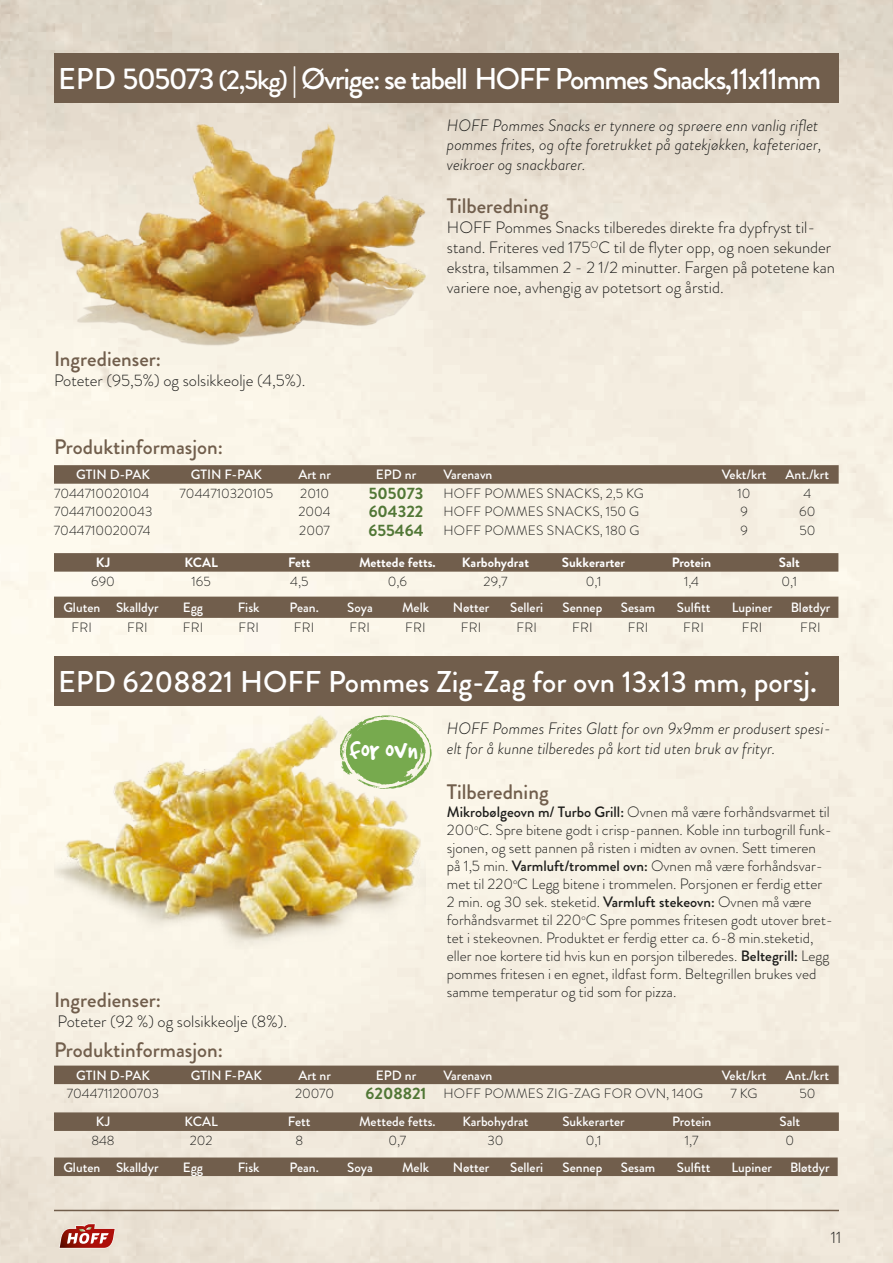
<style>
.page{position:relative;width:893px;height:1263px;background:#fff}
.page>*{position:absolute;margin:0;border:0;box-sizing:border-box;transform-origin:0 0}
.t1{font:31.05px "Good Dog Plain";color:#fff}
.t2{font:500 30px "Brandon Grotesque";letter-spacing:-.045em;color:#fff}
.t3{font:500 30px "Brandon Grotesque";color:#fff}
.t4{font:500 21px "Brandon Grotesque";color:#715e4c}
.t5{font:300 16.5px/19.8px "Brandon Grotesque";color:#1d1d1b}
.t6{font:italic 300 16.5px/19.8px "Brandon Grotesque";color:#1d1d1b}
.t7{font:300 15px/18px "Brandon Grotesque";color:#1d1d1b}
.t8{font:500 13.5px "Brandon Grotesque";color:#fff}
.t9{font:300 13.5px "Brandon Grotesque";color:#1d1d1b}
.t10{font:300 13.5px "Brandon Grotesque";letter-spacing:.02em;color:#1d1d1b}
.t11{font:700 13.5px "Brandon Grotesque";color:#fff}
.s1{font-size:27px}
.s2{font-weight:700;font-size:16.5px;color:#517736}
.s3{font-weight:500}
</style>
<div class="page">
<img style="left:0;top:0;width:893px;height:1263px">
<svg style="left:59px;top:1224px;width:56px;height:24px"></svg>
<hr style="left:54px;top:1210px;width:785px;height:1px;background:#715e4c">
<div style="left:54px;top:54px;width:785px;height:49px;background:#715e4c"></div>
<div style="left:54px;top:656px;width:785px;height:50px;background:#715e4c"></div>
<img style="left:54px;top:103px;width:372px;height:244px">
<img style="left:54px;top:706px;width:372px;height:243px">
<div style="left:54px;top:1065px;width:785px;height:19px;background:#715e4c"></div>
<div style="left:54px;top:1112px;width:785px;height:19px;background:#715e4c"></div>
<div style="left:54px;top:1157px;width:784px;height:19px;background:#715e4c"></div>
<svg style="left:54px;top:553px;width:784px;height:19px;background:#74614f"></svg>
<div style="left:54px;top:597px;width:784px;height:21px;background:#715e4c"></div>
<svg style="left:54px;top:465px;width:785px;height:19px;background:#74614f"></svg>
<svg style="left:340px;top:715px;width:92px;height:74px;background:#a5c585"></svg>
<h2 class="t2" style="left:58px;top:58px;width:765px">EPD 505073 <span class="s1">(2,5kg)</span> | Øvrige: se tabell HOFF Pommes Snacks,11x11mm</h2>
<h3 class="t4" style="left:54px;top:344px;width:109px">Ingredienser:</h3>
<p class="t5" style="left:54px;top:370px;width:253px">Poteter (95,5%) og solsikkeolje (4,5%).</p>
<p class="t6" style="left:447px;top:115px;width:376px">HOFF Pommes Snacks er tynnere og sprøere enn vanlig riflet pommes frites, og ofte foretrukket på gatekjøkken, kafeteriaer, veikroer og snackbarer.</p>
<h3 class="t4" style="left:447px;top:192px;width:103px">Tilberedning</h3>
<p class="t5" style="left:447px;top:218px;width:390px">HOFF Pommes Snacks tilberedes direkte fra dypfryst til&shy;stand. Friteres ved 175<sup>O</sup>C til de flyter opp, og noen sekunder ekstra, tilsammen 2 - 2 1/2 minutter. Fargen på potetene kan variere noe, avhengig av potetsort og årstid.</p>
<h3 class="t4" style="left:54px;top:433px;width:171px">Produktinformasjon:</h3>
<p class="t8" style="left:76px;top:465px;width:75px">GTIN D-PAK</p>
<p class="t8" style="left:191px;top:465px;width:73px">GTIN F-PAK</p>
<p class="t8" style="left:298px;top:465px;width:34px">Art nr</p>
<p class="t8" style="left:376px;top:465px;width:42px">EPD nr</p>
<p class="t8" style="left:443px;top:465px;width:51px">Varenavn</p>
<p class="t8" style="left:722px;top:465px;width:46px">Vekt/krt</p>
<p class="t8" style="left:786px;top:465px;width:45px">Ant./krt</p>
<p class="t9" style="left:54px;top:484px;width:97px">7044710020104</p>
<p class="t9" style="left:180px;top:484px;width:95px">7044710320105</p>
<p class="t9" style="left:300px;top:484px;width:30px">2010</p>
<p class="t10" style="left:369px;top:484px;width:276px"><span class="s2">505073</span> HOFF POMMES SNACKS, 2,5 KG</p>
<p class="t9" style="left:738px;top:484px;width:15px">10</p>
<p class="t9" style="left:803px;top:484px;width:9px">4</p>
<p class="t9" style="left:54px;top:502px;width:100px">7044710020043</p>
<p class="t9" style="left:298px;top:502px;width:34px">2004</p>
<p class="t10" style="left:369px;top:502px;width:272px"><span class="s2">604322</span> HOFF POMMES SNACKS, 150 G</p>
<p class="t9" style="left:740px;top:502px;width:9px">9</p>
<p class="t9" style="left:799px;top:502px;width:18px">60</p>
<p class="t9" style="left:54px;top:521px;width:98px">7044710020074</p>
<p class="t9" style="left:299px;top:521px;width:32px">2007</p>
<p class="t10" style="left:369px;top:521px;width:272px"><span class="s2">655464</span> HOFF POMMES SNACKS, 180 G</p>
<p class="t9" style="left:740px;top:521px;width:9px">9</p>
<p class="t9" style="left:799px;top:521px;width:18px">50</p>
<p class="t11" style="left:96px;top:553px;width:16px">KJ</p>
<p class="t11" style="left:184px;top:553px;width:35px">KCAL</p>
<p class="t11" style="left:288px;top:553px;width:24px">Fett</p>
<p class="t11" style="left:359px;top:553px;width:78px">Mettede fetts.</p>
<p class="t11" style="left:462px;top:553px;width:69px">Karbohydrat</p>
<p class="t11" style="left:562px;top:553px;width:65px">Sukkerarter</p>
<p class="t11" style="left:672px;top:553px;width:41px">Protein</p>
<p class="t11" style="left:779px;top:553px;width:22px">Salt</p>
<p class="t9" style="left:91px;top:572px;width:25px">690</p>
<p class="t9" style="left:192px;top:572px;width:21px">165</p>
<p class="t9" style="left:290px;top:572px;width:20px">4,5</p>
<p class="t9" style="left:388px;top:572px;width:21px">0,6</p>
<p class="t9" style="left:484px;top:572px;width:25px">29,7</p>
<p class="t9" style="left:586px;top:572px;width:17px">0,1</p>
<p class="t9" style="left:684px;top:572px;width:16px">1,4</p>
<p class="t9" style="left:781px;top:572px;width:17px">0,1</p>
<p class="t8" style="left:63px;top:598px;width:97px">Gluten Skalldyr</p>
<p class="t8" style="left:183px;top:598px;width:22px">Egg</p>
<p class="t8" style="left:238px;top:598px;width:23px">Fisk</p>
<p class="t8" style="left:290px;top:598px;width:31px">Pean.</p>
<p class="t8" style="left:347px;top:598px;width:27px">Soya</p>
<p class="t8" style="left:402px;top:598px;width:29px">Melk</p>
<p class="t8" style="left:453px;top:598px;width:38px">Nøtter</p>
<p class="t8" style="left:510px;top:598px;width:35px">Selleri</p>
<p class="t8" style="left:562px;top:598px;width:41px">Sennep</p>
<p class="t8" style="left:621px;top:598px;width:36px">Sesam</p>
<p class="t8" style="left:677px;top:598px;width:35px">Sulfitt</p>
<p class="t8" style="left:732px;top:598px;width:42px">Lupiner</p>
<p class="t8" style="left:791px;top:598px;width:41px">Bløtdyr</p>
<p class="t9" style="left:71px;top:618px;width:22px">FRI</p>
<p class="t9" style="left:127px;top:618px;width:22px">FRI</p>
<p class="t9" style="left:183px;top:618px;width:22px">FRI</p>
<p class="t9" style="left:238px;top:618px;width:22px">FRI</p>
<p class="t9" style="left:294px;top:618px;width:22px">FRI</p>
<p class="t9" style="left:350px;top:618px;width:22px">FRI</p>
<p class="t9" style="left:405px;top:618px;width:22px">FRI</p>
<p class="t9" style="left:461px;top:618px;width:22px">FRI</p>
<p class="t9" style="left:516px;top:618px;width:22px">FRI</p>
<p class="t9" style="left:572px;top:618px;width:22px">FRI</p>
<p class="t9" style="left:628px;top:618px;width:22px">FRI</p>
<p class="t9" style="left:683px;top:618px;width:22px">FRI</p>
<p class="t9" style="left:742px;top:618px;width:22px">FRI</p>
<p class="t9" style="left:800px;top:618px;width:22px">FRI</p>
<h2 class="t3" style="left:58px;top:660px;width:760px">EPD 6208821 HOFF Pommes Zig-Zag for ovn 13x13 mm, porsj.</h2>
<p class="t6" style="left:447px;top:719px;width:386px">HOFF Pommes Frites Glatt for ovn 9x9mm er produsert spesi&shy;elt for å kunne tilberedes på kort tid uten bruk av frityr.</p>
<h3 class="t4" style="left:447px;top:777px;width:103px">Tilberedning</h3>
<p class="t7" style="left:447px;top:803px;width:388px"><span class="s3">Mikrobølgeovn m/ Turbo Grill:</span> Ovnen må være forhåndsvarmet til 200<sup>o</sup>C. Spre bitene godt i crisp-pannen. Koble inn turbogrill funk&shy;sjonen, og sett pannen på risten i midten av ovnen. Sett timeren på 1,5 min. <span class="s3">Varmluft/trommel ovn:</span> Ovnen må være forhåndsvar&shy;met til 220<sup>o</sup>C Legg bitene i trommelen. Porsjonen er ferdig etter 2 min. og 30 sek. steketid. <span class="s3">Varmluft stekeovn:</span> Ovnen må være forhåndsvarmet til 220<sup>o</sup>C Spre pommes fritesen godt utover bret&shy;tet i stekeovnen. Produktet er ferdig etter ca. 6-8 min.steketid, eller noe kortere tid hvis kun en porsjon tilberedes. <span class="s3">Beltegrill:</span> Legg pommes fritesen i en egnet, ildfast form. Beltegrillen brukes ved samme temperatur og tid som for pizza.</p>
<h1 class="t1" style="left:350px;top:735px;width:71px">for ovn</h1>
<h3 class="t4" style="left:54px;top:985px;width:109px">Ingredienser:</h3>
<p class="t5" style="left:58px;top:1011px;width:231px">Poteter (92 %) og solsikkeolje (8%).</p>
<p class="t8" style="left:76px;top:1065px;width:75px">GTIN D-PAK</p>
<p class="t8" style="left:191px;top:1065px;width:73px">GTIN F-PAK</p>
<p class="t8" style="left:298px;top:1065px;width:34px">Art nr</p>
<p class="t8" style="left:376px;top:1065px;width:42px">EPD nr</p>
<p class="t8" style="left:443px;top:1065px;width:51px">Varenavn</p>
<p class="t8" style="left:722px;top:1065px;width:46px">Vekt/krt</p>
<p class="t8" style="left:786px;top:1065px;width:45px">Ant./krt</p>
<p class="t9" style="left:67px;top:1084px;width:94px">7044711200703</p>
<p class="t9" style="left:295px;top:1084px;width:41px">20070</p>
<p class="t10" style="left:366px;top:1084px;width:339px"><span class="s2">6208821</span> HOFF POMMES ZIG-ZAG FOR OVN, 140G</p>
<p class="t9" style="left:731px;top:1084px;width:28px">7 KG</p>
<p class="t9" style="left:799px;top:1084px;width:18px">50</p>
<p class="t8" style="left:96px;top:1112px;width:16px">KJ</p>
<p class="t8" style="left:185px;top:1112px;width:35px">KCAL</p>
<p class="t8" style="left:288px;top:1112px;width:24px">Fett</p>
<p class="t8" style="left:359px;top:1112px;width:78px">Mettede fetts.</p>
<p class="t8" style="left:462px;top:1112px;width:68px">Karbohydrat</p>
<p class="t8" style="left:562px;top:1112px;width:64px">Sukkerarter</p>
<p class="t8" style="left:672px;top:1112px;width:41px">Protein</p>
<p class="t8" style="left:779px;top:1112px;width:22px">Salt</p>
<p class="t9" style="left:91px;top:1131px;width:25px">848</p>
<p class="t9" style="left:190px;top:1131px;width:24px">202</p>
<p class="t9" style="left:295px;top:1131px;width:9px">8</p>
<p class="t9" style="left:388px;top:1131px;width:19px">0,7</p>
<p class="t9" style="left:487px;top:1131px;width:18px">30</p>
<p class="t9" style="left:586px;top:1131px;width:17px">0,1</p>
<p class="t9" style="left:685px;top:1131px;width:15px">1,7</p>
<p class="t9" style="left:785px;top:1131px;width:10px">0</p>
<p class="t8" style="left:63px;top:1157px;width:97px">Gluten Skalldyr</p>
<p class="t8" style="left:183px;top:1157px;width:22px">Egg</p>
<p class="t8" style="left:238px;top:1157px;width:23px">Fisk</p>
<p class="t8" style="left:290px;top:1157px;width:31px">Pean.</p>
<p class="t8" style="left:347px;top:1157px;width:27px">Soya</p>
<p class="t8" style="left:402px;top:1157px;width:29px">Melk</p>
<p class="t8" style="left:453px;top:1157px;width:38px">Nøtter</p>
<p class="t8" style="left:510px;top:1157px;width:35px">Selleri</p>
<p class="t8" style="left:562px;top:1157px;width:41px">Sennep</p>
<p class="t8" style="left:621px;top:1157px;width:36px">Sesam</p>
<p class="t8" style="left:677px;top:1157px;width:35px">Sulfitt</p>
<p class="t8" style="left:731px;top:1157px;width:42px">Lupiner</p>
<p class="t8" style="left:790px;top:1157px;width:41px">Bløtdyr</p>
<h3 class="t4" style="left:54px;top:1035px;width:171px">Produktinformasjon:</h3>
<p class="t5" style="left:831px;top:1228px;width:12px">11</p>
</div>
